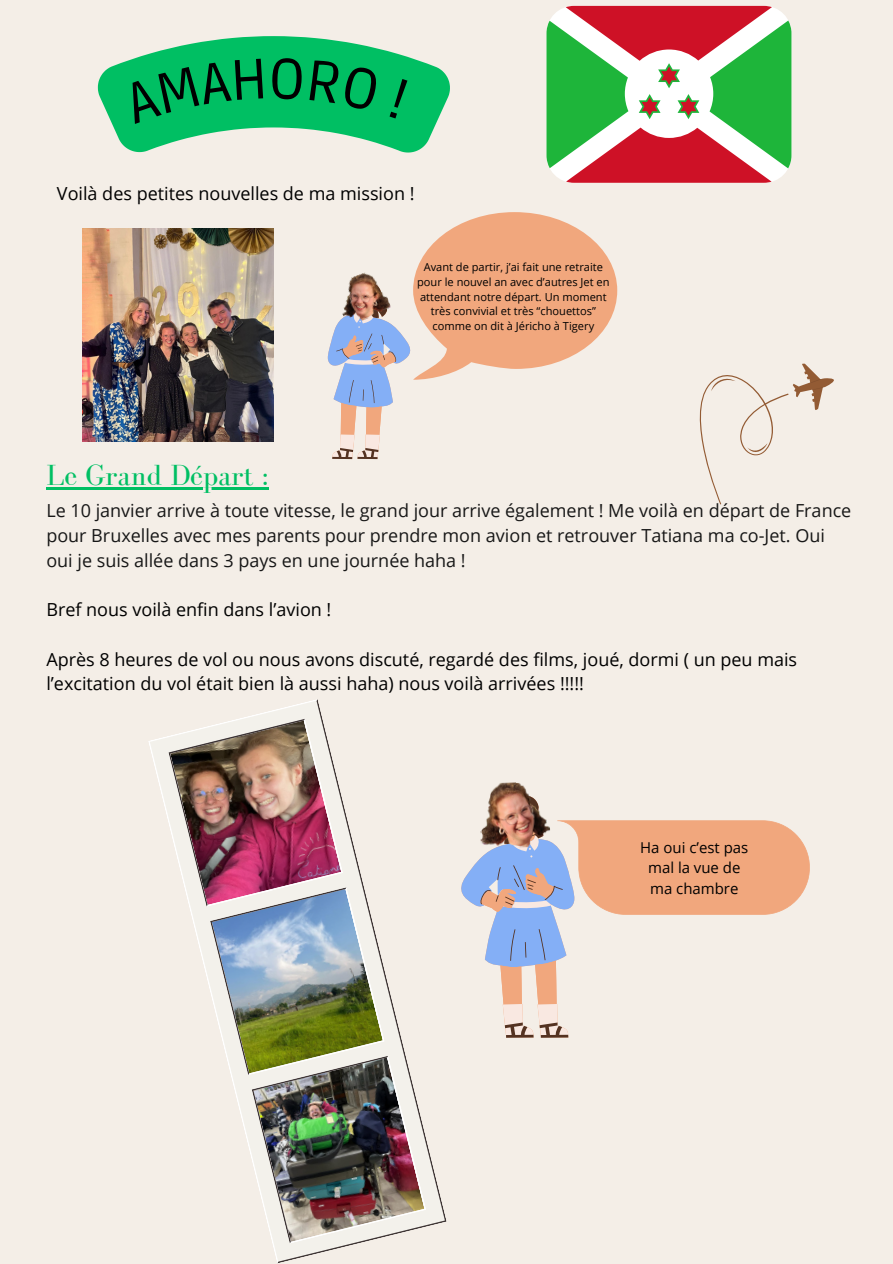
<style>
.page{position:relative;width:893px;height:1264px;background:#fff}
.page>*{position:absolute;margin:0;border:0;box-sizing:border-box;transform-origin:0 0}
.t1{font:30px "Bodoni FLF";color:#00bf63}
.t2{font:18px/24.8px "Open Sans";color:#000}
.t3{font:18px/24.8px "Open Sans";color:#171717}
.t4{font:15px/20.5px "Open Sans";color:#000;text-align:center}
.t5{font:11.1px/14.7px "Open Sans";color:#000;text-align:center}
</style>
<div class="page">
<div style="left:0;top:0;width:892px;height:1263px;background:#f4eee7"></div>
<svg style="left:546px;top:6px;width:245px;height:176px;background:#a09773"></svg>
<img style="left:82px;top:229px;width:191px;height:212px">
<hr style="left:46px;top:488px;width:222px;height:2px;background:#00bf63">
<img style="left:317px;top:699px;width:129px;height:555px">
<img style="left:148px;top:699px;width:169px;height:564px">
<svg style="left:327px;top:212px;width:290px;height:247px"></svg>
<img style="left:331px;top:268px;width:61px;height:58px">
<img style="left:491px;top:782px;width:36px;height:10px">
<svg style="left:461px;top:792px;width:348px;height:245px"></svg>
<svg style="left:699px;top:364px;width:135px;height:140px"></svg>
<svg style="left:98px;top:36px;width:352px;height:116px"></svg>
<h2 class="t2" style="left:57px;top:181px;width:359px">Voilà des petites nouvelles de ma mission !</h2>
<p class="t5" style="left:417px;top:259px;width:194px">Avant de partir, j’ai fait une retraite pour le nouvel an avec d’autres Jet en attendant notre départ. Un moment très convivial et très “chouettos” comme on dit à Jéricho à Tigery</p>
<h1 class="t1" style="left:46px;top:459px;width:224px">Le Grand Départ :</h1>
<h1 class="t3" style="left:46px;top:497px;width:806px">Le 10 janvier arrive à toute vitesse, le grand jour arrive également ! Me voilà en départ de France pour Bruxelles avec mes parents pour prendre mon avion et retrouver Tatiana ma co-Jet. Oui oui je suis allée dans 3 pays en une journée haha !</h1>
<h1 class="t2" style="left:46px;top:596px;width:286px">Bref nous voilà enfin dans l’avion !</h1>
<p class="t2" style="left:46px;top:646px;width:752px">Après 8 heures de vol ou nous avons discuté, regardé des films, joué, dormi ( un peu mais l’excitation du vol était bien là aussi haha) nous voilà arrivées !!!!!</p>
<p class="t4" style="left:640px;top:836px;width:109px">Ha oui c’est pas mal la vue de ma chambre</p>
</div>
